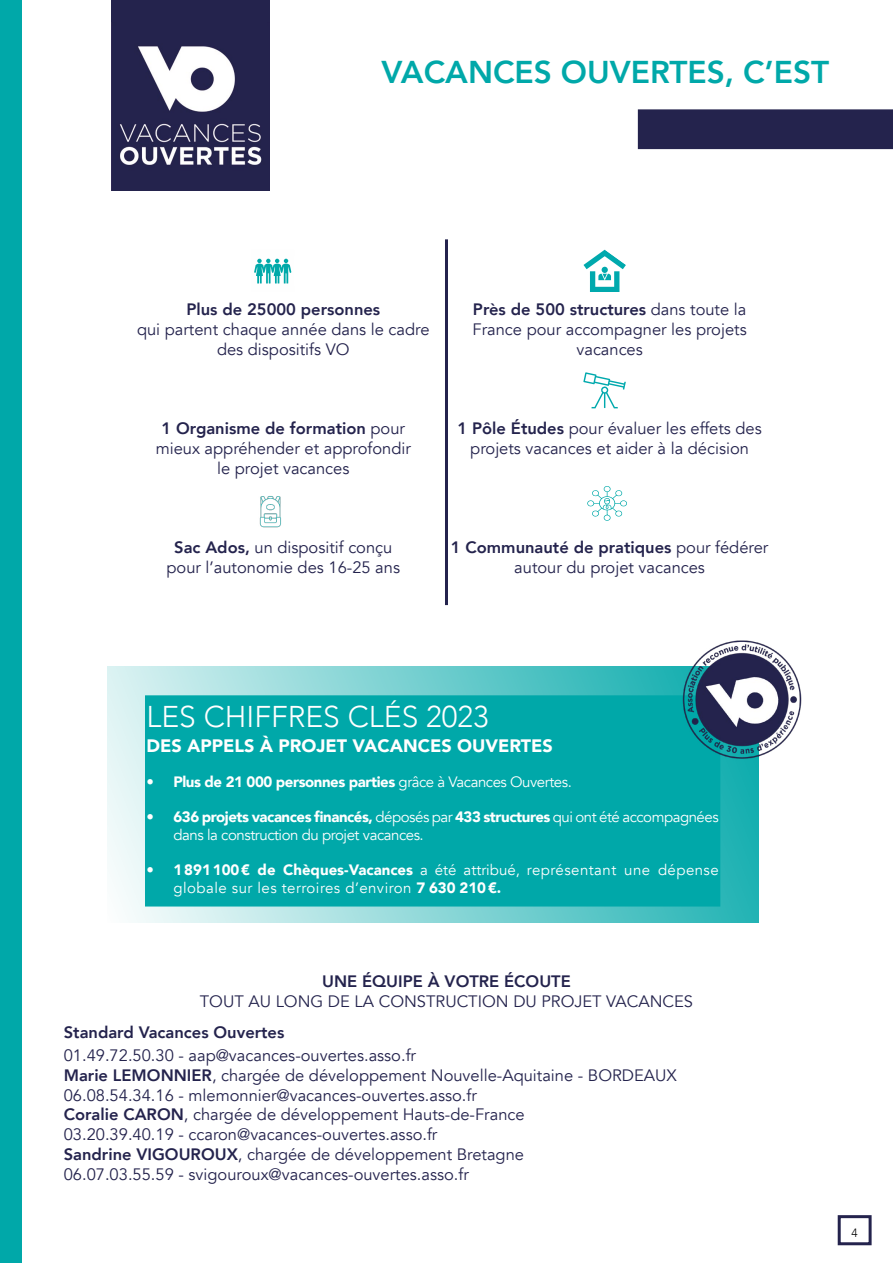
<style>
.page{position:relative;width:893px;height:1263px;background:#fff}
.page>*{position:absolute;margin:0;border:0;box-sizing:border-box;transform-origin:0 0}
.t1{font:800 31.5px "Avenir";color:#00a8a9}
.t2{font:300 30px "Avenir";color:#fff}
.t3{font:900 18px "Avenir";color:#fff}
.t4{font:16.5px/19.8px "Avenir";color:#24234d;text-align:center}
.t5{font:800 16.5px "Avenir";color:#24234d}
.t6{font:15px/18px "Avenir";letter-spacing:-.03em;color:#fff}
.t7{font:15px/18px "Avenir";letter-spacing:.03em;color:#fff}
.t8{font:900 15px "Avenir";letter-spacing:-.03em;color:#fff}
.t9{font:300 12px "Avenir";color:#000}
.s1{font-weight:800}
.s2{font-weight:400}
.s3{font-weight:900}
</style>
<div class="page">
<div style="left:0;top:0;width:21px;height:1263px;background:#00a8a9"></div>
<img style="left:259px;top:496px;width:22px;height:32px">
<svg style="left:108px;top:666px;width:651px;height:257px;background:#89d6d6"></svg>
<div style="left:146px;top:696px;width:574px;height:210px;background:#00a8a9"></div>
<div style="left:145px;top:695px;width:575px;height:211px;border:2px solid #00a8a9"></div>
<img style="left:669px;top:640px;width:133px;height:124px">
<div style="left:838px;top:1215px;width:34px;height:30px;border:3px solid #24234d"></div>
<div style="left:638px;top:109px;width:255px;height:40px;background:#24234d"></div>
<img style="left:111px;top:21px;width:159px;height:169px">
<div style="left:111px;top:0;width:159px;height:21px;background:#24234d"></div>
<hr style="left:445px;top:239px;width:3px;height:366px;background:#24234d">
<svg style="left:254px;top:258px;width:38px;height:26px"></svg>
<svg style="left:587px;top:486px;width:40px;height:35px"></svg>
<svg style="left:583px;top:372px;width:43px;height:36px"></svg>
<svg style="left:583px;top:250px;width:43px;height:41px"></svg>
<h1 class="t1" style="left:382px;top:47px;width:449px">VACANCES OUVERTES, C’EST</h1>
<p class="t5" style="left:186px;top:297px;width:195px">Plus de 25000 personnes</p>
<p class="t4" style="left:137px;top:320px;width:294px">qui partent chaque année dans le cadre des dispositifs VO</p>
<p class="t4" style="left:156px;top:419px;width:257px"><span class="s1">1 Organisme de formation</span> pour mieux appréhender et approfondir le projet vacances</p>
<p class="t4" style="left:473px;top:300px;width:276px"><span class="s1">Près de 500 structures</span> dans toute la<br>France pour accompagner les projets vacances</p>
<p class="t4" style="left:457px;top:419px;width:306px"><span class="s1">1 Pôle Études</span> pour évaluer les effets des projets vacances et aider à la décision</p>
<p class="t4" style="left:167px;top:538px;width:235px"><span class="s1">Sac Ados,</span> un dispositif conçu pour l’autonomie des 16-25 ans</p>
<p class="t4" style="left:451px;top:538px;width:319px"><span class="s1">1 Communauté de pratiques</span> pour fédérer autour du projet vacances</p>
<h2 class="t2" style="left:147px;top:699px;width:344px">LES CHIFFRES CLÉS 2023</h2>
<p class="t3" style="left:147px;top:731px;width:408px">DES APPELS À PROJET VACANCES OUVERTES</p>
<p class="t8" style="left:147px;top:769px;width:427px">• Plus de 21 000 personnes parties <span class="s2">grâce à Vacances Ouvertes.</span></p>
<p class="t6" style="left:174px;top:808px;width:547px;text-indent:-27px"><span class="s3">• 636 projets vacances financés,</span> déposés par <span class="s3">433 structures</span> qui ont été accompagnées dans la construction du projet vacances.</p>
<p class="t7" style="left:174px;top:861px;width:547px;text-indent:-27px"><span class="s3">• 1891100€ de Chèques-Vacances</span> a été attribué, représentant une dépense globale sur les terroires d’environ <span class="s3">7 630 210€.</span></p>
<p class="t5" style="left:322px;top:968px;width:250px">UNE ÉQUIPE À VOTRE ÉCOUTE</p>
<p class="t4" style="left:200px;top:992px;width:495px">TOUT AU LONG DE LA CONSTRUCTION DU PROJET VACANCES</p>
<p class="t5" style="left:64px;top:1020px;width:222px">Standard Vacances Ouvertes</p>
<p class="t4" style="left:64px;top:1046px;width:615px;text-align:left">01.49.72.50.30 - aap@vacances-ouvertes.asso.fr<br><span class="s1">Marie LEMONNIER</span>, chargée de développement Nouvelle-Aquitaine - BORDEAUX 06.08.54.34.16 - mlemonnier@vacances-ouvertes.asso.fr<br><span class="s1">Coralie CARON</span>, chargée de développement Hauts-de-France<br>03.20.39.40.19 - ccaron@vacances-ouvertes.asso.fr<br><span class="s1">Sandrine VIGOUROUX</span>, chargée de développement Bretagne<br>06.07.03.55.59 - svigouroux@vacances-ouvertes.asso.fr</p>
<p class="t9" style="left:851px;top:1226px;width:8px">4</p>
</div>
